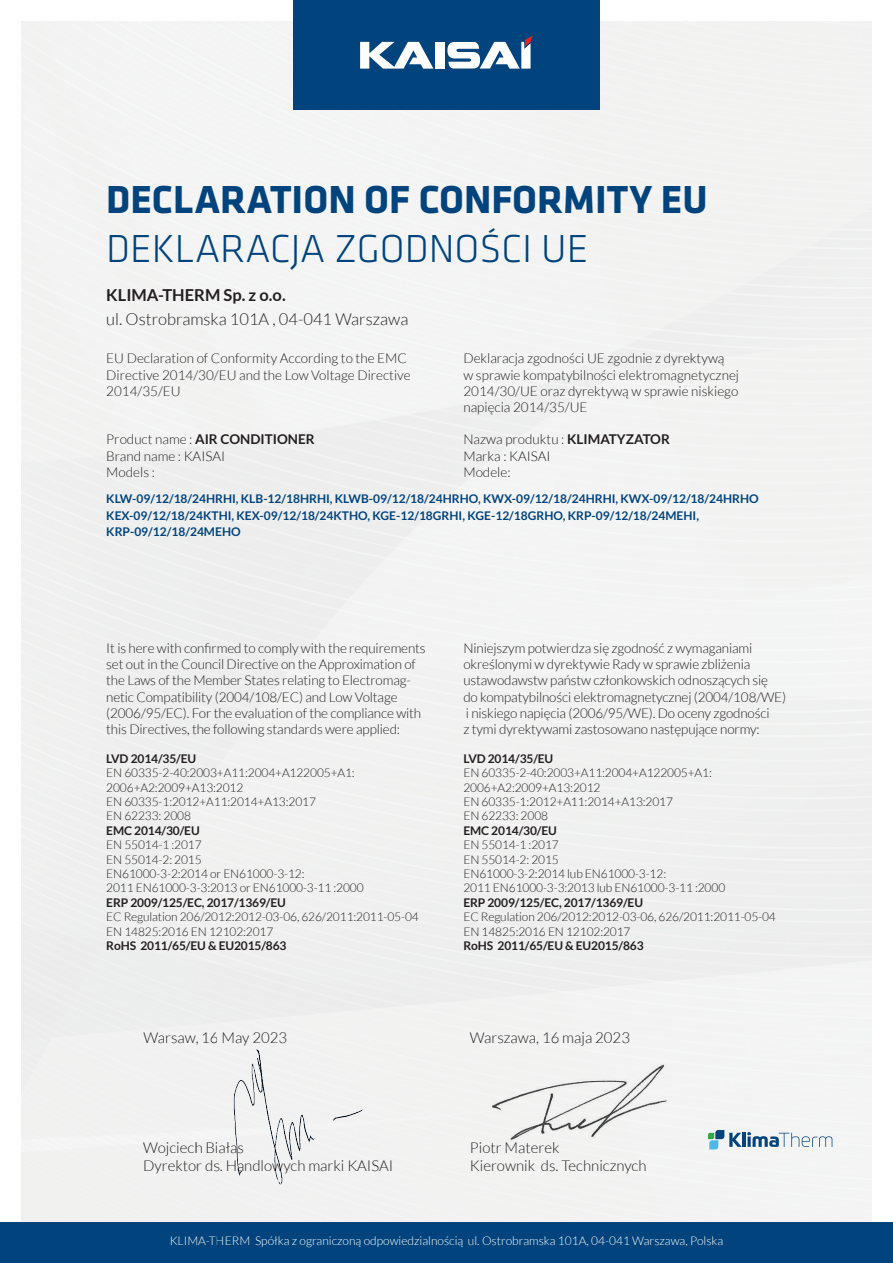
<style>
.page{position:relative;width:893px;height:1263px;background:#fff}
.page>*{position:absolute;margin:0;border:0;box-sizing:border-box;transform-origin:0 0}
.t1{font:700 40.5px "Klavika Basic";color:#01437c}
.t2{font:300 40.5px "Klavika Basic";color:#01437c}
.t3{font:300 16.5px "Lato";color:#231f20}
.t4{font:700 16.5px "Lato";color:#231f20}
.t5{font:300 15px "Lato";color:#231f20}
.t6{font:300 13.5px/16.2px "Lato";letter-spacing:-.01em;color:#231f20}
.t7{font:700 13.5px "Lato";color:#231f20}
.t8{font:300 12px/14.4px "Lato";letter-spacing:-.01em;color:#231f20}
.t9{font:700 12px "Lato";color:#01437c}
.t10{font:300 12px "Lato";color:#fff}
.t11{font:700 12px "Lato";letter-spacing:-.01em;color:#231f20}
.s1{font-weight:300}
.s2{font-weight:700}
</style>
<div class="page">
<div style="left:21px;top:21px;width:851px;height:1201px;background:#f2f2f2"></div>
<svg style="left:708px;top:1130px;width:124px;height:19px"></svg>
<div style="left:0;top:1222px;width:893px;height:41px;background:#01437c"></div>
<div style="left:293px;top:0;width:307px;height:109px;background:#01437c"></div>
<svg style="left:360px;top:42px;width:73px;height:27px"></svg>
<div style="left:435px;top:42px;width:9px;height:27px;background:#fff"></div>
<svg style="left:447px;top:36px;width:86px;height:33px"></svg>
<div style="left:196px;top:1038px;width:180px;height:162px;background:#f1f1f1"></div>
<img style="left:491px;top:1058px;width:184px;height:93px">
<p class="t1" style="left:106px;top:171px;width:603px">DECLARATION OF CONFORMITY EU</p>
<p class="t2" style="left:106px;top:224px;width:484px">DEKLARACJA ZGODNOŚCI UE</p>
<p class="t4" style="left:106px;top:286px;width:181px">KLIMA-THERM Sp. z o.o.</p>
<p class="t3" style="left:106px;top:311px;width:304px">ul. Ostrobramska 101A , 04-041 Warszawa</p>
<p class="t6" style="left:106px;top:351px;width:306px">EU Declaration of Conformity According to the EMC<br>Directive 2014/30/EU and the Low Voltage Directive<br>2014/35/EU</p>
<p class="t7" style="left:106px;top:432px;width:210px"><span class="s1">Product name :</span> AIR CONDITIONER</p>
<p class="t6" style="left:106px;top:448px;width:120px">Brand name : KAISAI</p>
<p class="t6" style="left:106px;top:464px;width:50px">Models :</p>
<p class="t6" style="left:463px;top:351px;width:277px">Deklaracja zgodności UE zgodnie z dyrektywą<br>w sprawie kompatybilności elektromagnetycznej 2014/30/UE oraz dyrektywą w sprawie niskiego napięcia 2014/35/UE</p>
<p class="t6" style="left:463px;top:432px;width:208px">Nazwa produktu : <span class="s2">KLIMATYZATOR</span></p>
<p class="t6" style="left:463px;top:448px;width:89px">Marka : KAISAI</p>
<p class="t6" style="left:463px;top:464px;width:49px">Modele:</p>
<p class="t9" style="left:106px;top:492px;width:654px">KLW-09/12/18/24HRHI, KLB-12/18HRHI, KLWB-09/12/18/24HRHO, KWX-09/12/18/24HRHI, KWX-09/12/18/24HRHO</p>
<p class="t9" style="left:106px;top:509px;width:594px">KEX-09/12/18/24KTHI, KEX-09/12/18/24KTHO, KGE-12/18GRHI, KGE-12/18GRHO, KRP-09/12/18/24MEHI,</p>
<p class="t9" style="left:106px;top:525px;width:136px">KRP-09/12/18/24MEHO</p>
<p class="t6" style="left:106px;top:640px;width:321px">It is here with confirmed to comply with the requirements set out in the Council Directive on the Approximation of the Laws of the Member States relating to Electromag&shy;netic Compatibility (2004/108/EC) and Low Voltage (2006/95/EC). For the evaluation of the compliance with this Directives, the following standards were applied:</p>
<p class="t11" style="left:106px;top:751px;width:91px">LVD 2014/35/EU</p>
<p class="t8" style="left:106px;top:766px;width:250px">EN 60335-2-40:2003+A11:2004+A122005+A1:</p>
<p class="t8" style="left:106px;top:780px;width:139px">2006+A2:2009+A13:2012</p>
<p class="t8" style="left:106px;top:794px;width:211px">EN 60335-1:2012+A11:2014+A13:2017</p>
<p class="t8" style="left:106px;top:809px;width:86px">EN 62233: 2008</p>
<p class="t8" style="left:106px;top:823px;width:200px"><span class="s2">EMC 2014/30/EU<br></span>EN 55014-1 :2017<br>EN 55014-2: 2015<br>EN61000-3-2:2014 or EN61000-3-12:</p>
<p class="t8" style="left:106px;top:881px;width:259px">2011 EN61000-3-3:2013 or EN61000-3-11 :2000</p>
<p class="t8" style="left:106px;top:895px;width:314px"><span class="s2">ERP 2009/125/EC, 2017/1369/EU<br></span>EC Regulation 206/2012:2012-03-06, 626/2011:2011-05-04</p>
<p class="t8" style="left:106px;top:924px;width:169px">EN 14825:2016 EN 12102:2017</p>
<p class="t11" style="left:106px;top:939px;width:182px">RoHS 2011/65/EU &amp; EU2015/863</p>
<p class="t6" style="left:463px;top:640px;width:324px">Niniejszym potwierdza się zgodność z wymaganiami określonymi w dyrektywie Rady w sprawie zbliżenia ustawodawstw państw członkowskich odnoszących się do kompatybilności elektromagnetycznej (2004/108/WE) i niskiego napięcia (2006/95/WE). Do oceny zgodności<br>z tymi dyrektywami zastosowano następujące normy:</p>
<p class="t11" style="left:463px;top:751px;width:91px">LVD 2014/35/EU</p>
<p class="t8" style="left:463px;top:766px;width:250px">EN 60335-2-40:2003+A11:2004+A122005+A1:</p>
<p class="t8" style="left:463px;top:780px;width:139px">2006+A2:2009+A13:2012</p>
<p class="t8" style="left:463px;top:794px;width:211px">EN 60335-1:2012+A11:2014+A13:2017</p>
<p class="t8" style="left:463px;top:809px;width:86px">EN 62233: 2008</p>
<p class="t8" style="left:463px;top:823px;width:204px"><span class="s2">EMC 2014/30/EU<br></span>EN 55014-1 :2017<br>EN 55014-2: 2015<br>EN61000-3-2:2014 lub EN61000-3-12:</p>
<p class="t8" style="left:463px;top:881px;width:263px">2011 EN61000-3-3:2013 lub EN61000-3-11 :2000</p>
<p class="t8" style="left:463px;top:895px;width:314px"><span class="s2">ERP 2009/125/EC, 2017/1369/EU<br></span>EC Regulation 206/2012:2012-03-06, 626/2011:2011-05-04</p>
<p class="t8" style="left:463px;top:924px;width:169px">EN 14825:2016 EN 12102:2017</p>
<p class="t11" style="left:463px;top:939px;width:182px">RoHS 2011/65/EU &amp; EU2015/863</p>
<p class="t5" style="left:144px;top:1029px;width:145px">Warsaw, 16 May 2023</p>
<p class="t5" style="left:470px;top:1029px;width:162px">Warszawa, 16 maja 2023</p>
<p class="t5" style="left:143px;top:1139px;width:102px">Wojciech Białas</p>
<p class="t5" style="left:143px;top:1157px;width:252px">Dyrektor ds. Handlowych marki KAISAI</p>
<p class="t5" style="left:470px;top:1139px;width:91px">Piotr Materek</p>
<p class="t5" style="left:470px;top:1157px;width:178px">Kierownik ds. Technicznych</p>
<p class="t10" style="left:170px;top:1234px;width:555px">KLIMA-THERM Spółka z ograniczoną odpowiedzialnością ul. Ostrobramska 101A, 04-041 Warszawa, Polska</p>
</div>
